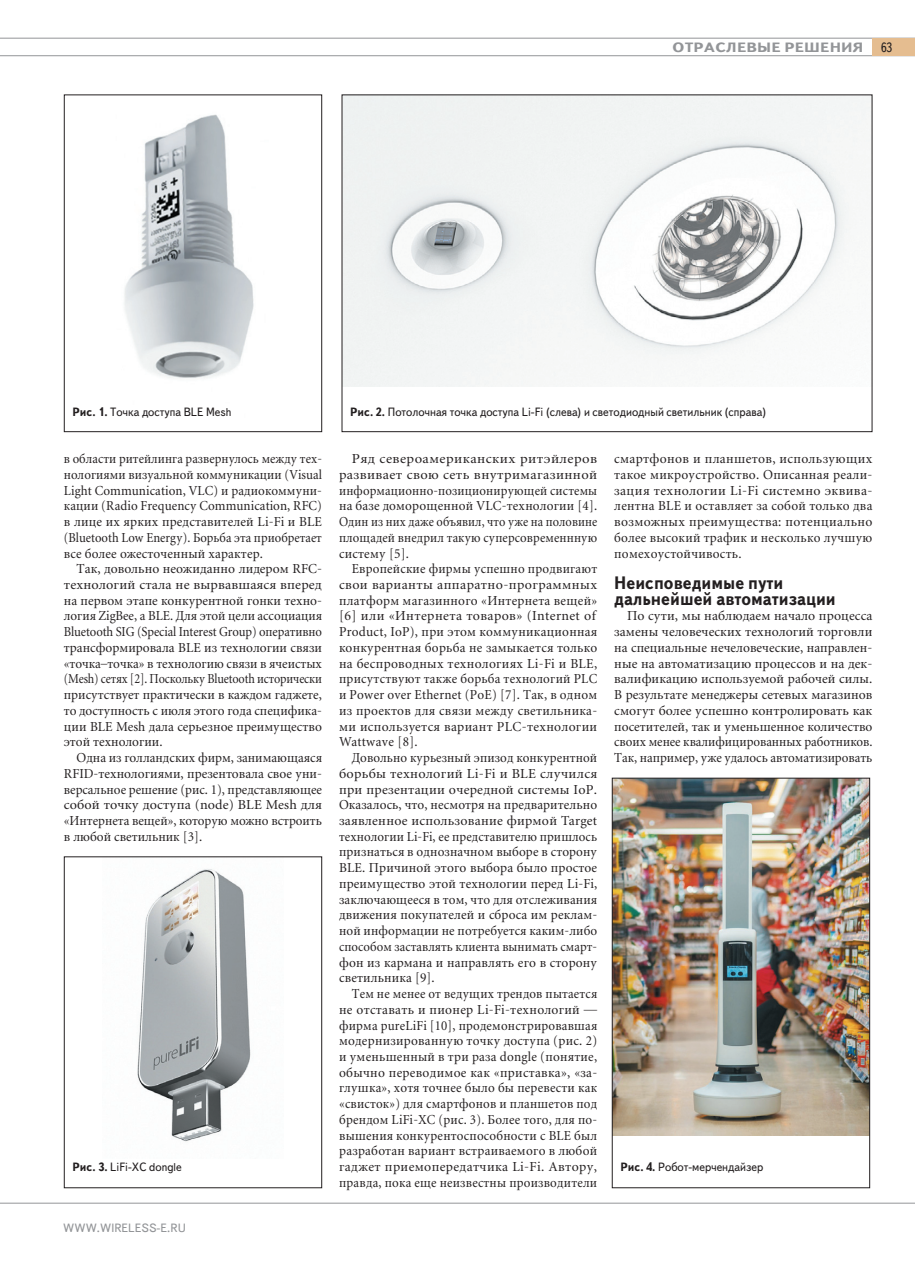
<style>
.page{position:relative;width:915px;height:1263px;background:#fff}
.page>*{position:absolute;margin:0;border:0;box-sizing:border-box;transform-origin:0 0}
.t1{font:700 18px/15.8px "Text Book C";color:#231f20;scale:.94 1}
.t2{font:13.5px/15.8px "Miniature";letter-spacing:.01em;color:#231f20;text-align:justify}
.t3{font:13.5px/15.8px "Miniature";letter-spacing:.01em;color:#231f20;text-align:justify;scale:.94 1}
.t4{font:13.5px/15.8px "Miniature";letter-spacing:.01em;color:#231f20;text-align:justify;scale:.93 1}
.t5{font:13.5px/15.8px "Miniature";letter-spacing:.01em;color:#231f20;text-align:justify;scale:.92 1}
.t6{font:13.5px/15.8px "Miniature";letter-spacing:.01em;color:#231f20;text-align:justify;scale:1.05 1}
.t7{font:13.5px/15.8px "Miniature";letter-spacing:.01em;color:#231f20;text-align:justify;scale:.95 1}
.t8{font:700 13.5px "Text Book C";letter-spacing:.01em;color:#939598;scale:1.17 1}
.t9{font:13.5px "Text Book C";color:#231f20;scale:.9 1}
.t10{font:12px "Text Book C";color:#231f20;scale:.95 1}
.t11{font:12px "Text Book C";color:#939598}
.s1{font-weight:700}
</style>
<div class="page">
<hr style="left:0;top:1203px;width:914px;height:1px;background:#939598">
<hr style="left:0;top:38px;width:914px;height:1px;background:#939598">
<hr style="left:0;top:55px;width:914px;height:1px;background:#939598">
<div style="left:872px;top:38px;width:42px;height:18px;background:#e5bd90"></div>
<img style="left:124px;top:114px;width:130px;height:264px">
<div style="left:64px;top:94px;width:258px;height:338px;border:1px solid #231f20"></div>
<img style="left:137px;top:869px;width:114px;height:273px">
<div style="left:64px;top:856px;width:258px;height:332px;border:1px solid #231f20"></div>
<img style="left:613px;top:780px;width:254px;height:355px">
<div style="left:611px;top:778px;width:258px;height:410px;border:1px solid #231f20"></div>
<img style="left:343px;top:96px;width:527px;height:290px">
<p class="t8" style="left:672px;top:40px;width:164px">ОТРАСЛЕВЫЕ РЕШЕНИЯ</p>
<p class="t9" style="left:880px;top:43px;width:14px">63</p>
<p class="t10" style="left:72px;top:408px;width:169px"><span class="s1">Рис. 1.</span> Точка доступа BLE Mesh</p>
<p class="t10" style="left:350px;top:408px;width:439px"><span class="s1">Рис. 2.</span> Потолочная точка доступа Li-Fi (слева) и светодиодный светильник (справа)</p>
<p class="t2" style="left:614px;top:452px;width:259px">смартфонов и планшетов, использующих такое микроустройство. Описанная реали&shy;зация технологии Li-Fi системно эквива&shy;лентна BLE и оставляет за собой только два возможных преимущества: потенциально более высокий трафик и несколько лучшую помехоустойчивость.</p>
<h1 class="t1" style="left:614px;top:575px;width:237px">Неисповедимые пути дальнейшей автоматизации</h1>
<p class="t2" style="left:614px;top:609px;width:260px;text-indent:13px">По сути, мы наблюдаем начало процесса замены человеческих технологий торговли на специальные нечеловеческие, направлен&shy;ные на автоматизацию процессов и на дек&shy;валификацию используемой рабочей силы.<br>В результате менеджеры сетевых магазинов смогут более успешно контролировать как посетителей, так и уменьшенное количество своих менее квалифицированных работников.<br>Так, например, уже удалось автоматизировать</p>
<p class="t5" style="left:64px;top:452px;width:282px">в области ритейлинга развернулось между тех&shy;нологиями визуальной коммуникации (Visual Light Communication, VLC) и радиокоммуни&shy;кации (Radio Frequency Communication, RFC) в лице их ярких представителей Li-Fi и BLE (Bluetooth Low Energy). Борьба эта приобретает все более ожесточенный характер.</p>
<p class="t2" style="left:64px;top:562px;width:259px;text-indent:13px">Так, довольно неожиданно лидером RFC&shy;технологий стала не вырвавшаяся вперед на первом этапе конкурентной гонки техно&shy;логия ZigBee, а BLE. Для этой цели ассоциация Bluetooth SIG (Special Interest Group) оперативно трансформировала BLE из технологии связи «точка–точка» в технологию связи в ячеистых (Mesh) сетях [2]. Поскольку Bluetooth исторически присутствует практически в каждом гаджете, то доступность с июля этого года специфика&shy;ции BLE Mesh дала серьезное преимущество этой технологии.</p>
<p class="t7" style="left:64px;top:751px;width:273px;text-indent:13px">Одна из голландских фирм, занимающаяся RFID-технологиями, презентовала свое уни&shy;версальное решение (рис. 1), представляющее собой точку доступа (node) BLE Mesh для «Интернета вещей», которую можно встроить в любой светильник [3].</p>
<p class="t6" style="left:339px;top:452px;width:247px;text-indent:13px">Ряд североамериканских ритэйлеров развивает свою сеть внутримагазинной информационно-позиционирующей системы на базе доморощенной VLC-технологии [4].<br>Один из них даже объявил, что уже на половине площадей внедрил такую суперсовременнную систему [5].</p>
<p class="t3" style="left:339px;top:562px;width:276px;text-indent:13px">Европейские фирмы успешно продвигают свои варианты аппаратно-программных платформ магазинного «Интернета вещей» [6] или «Интернета товаров» (Internet of Product, IoP), при этом коммуникационная конкурентная борьба не замыкается только на беспроводных технологиях Li-Fi и BLE, присутствуют также борьба технологий PLC и Power over Ethernet (PoE) [7]. Так, в одном из проектов для связи между светильника&shy;ми используется вариант PLC-технологии Wattwave [8].</p>
<p class="t3" style="left:339px;top:751px;width:276px;text-indent:13px">Довольно курьезный эпизод конкурентной борьбы технологий Li-Fi и BLE случился при презентации очередной системы IoP.<br>Оказалось, что, несмотря на предварительно заявленное использование фирмой Target технологии Li-Fi, ее представителю пришлось признаться в однозначном выборе в сторону BLE. Причиной этого выбора было простое преимущество этой технологии перед Li-Fi, заключающееся в том, что для отслеживания движения покупателей и сброса им реклам&shy;ной информации не потребуется каким-либо способом заставлять клиента вынимать смарт&shy;фон из кармана и направлять его в сторону светильника [9].</p>
<p class="t4" style="left:339px;top:987px;width:279px;text-indent:13px">Тем не менее от ведущих трендов пытается не отставать и пионер Li-Fi-технологий — фирма pureLiFi [10], продемонстрировавшая модернизированную точку доступа (рис. 2) и уменьшенный в три раза dongle (понятие, обычно переводимое как «приставка», «за&shy;глушка», хотя точнее было бы перевести как «свисток») для смартфонов и планшетов под брендом LiFi-XC (рис. 3). Более того, для по&shy;вышения конкурентоспособности с BLE был разработан вариант встраиваемого в любой гаджет приемопередатчика Li-Fi. Автору, правда, пока еще неизвестны производители</p>
<p class="t10" style="left:72px;top:1163px;width:116px"><span class="s1">Рис. 3.</span> LiFi-XC dongle</p>
<p class="t10" style="left:620px;top:1163px;width:152px"><span class="s1">Рис. 4.</span> Робот-мерчендайзер</p>
<p class="t11" style="left:63px;top:1224px;width:124px">WWW.WIRELESS-E.RU</p>
</div>
